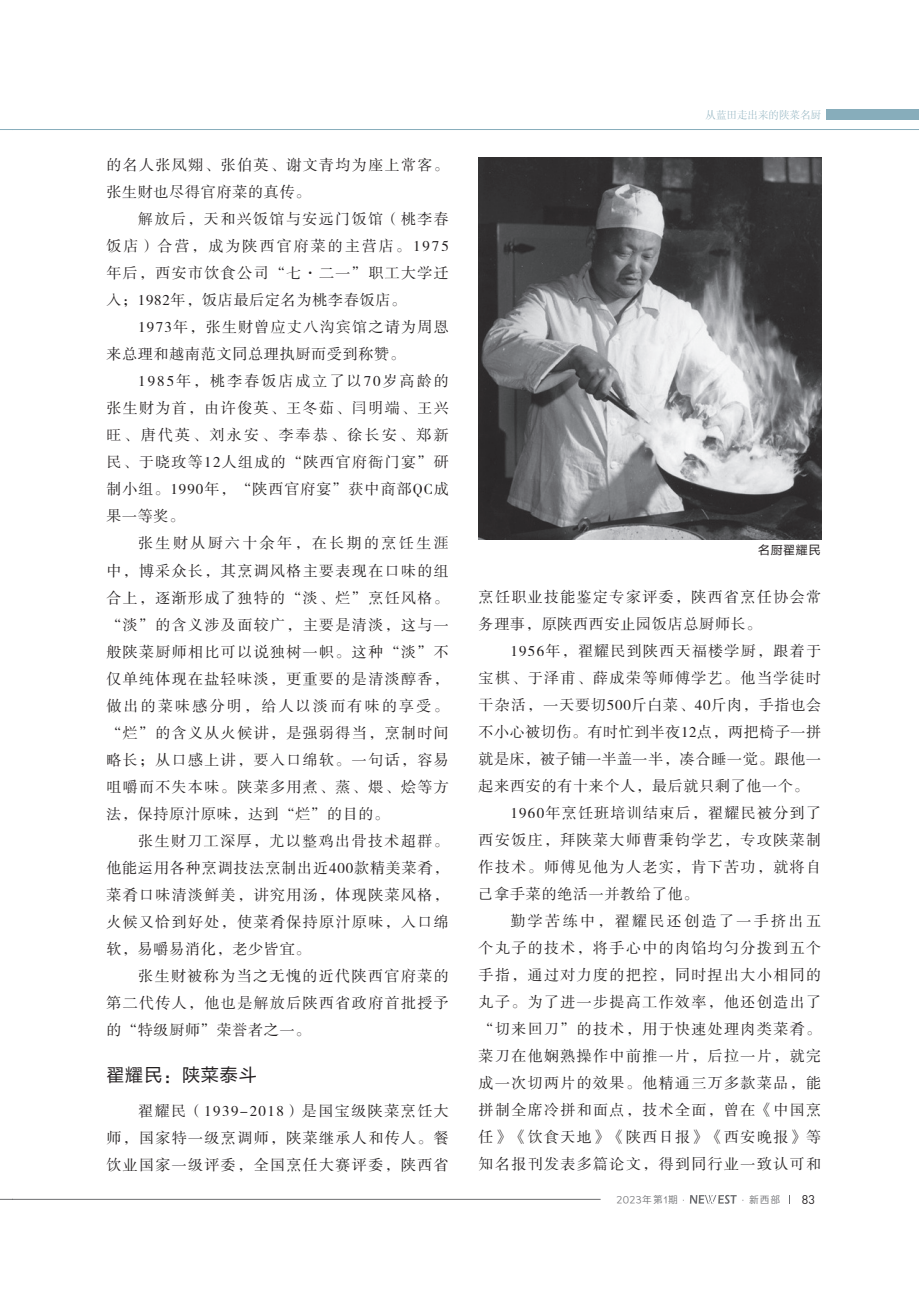
<style>
.page{position:relative;width:919px;height:1289px;background:#fff}
.page>*{position:absolute;margin:0;border:0;box-sizing:border-box;transform-origin:0 0}
.t1{font:18px "FZLTHK GBK1 0";letter-spacing:.05em;color:#231f20}
.t2{font:15px/27px "FZSSK GBK1 0";letter-spacing:.09em;color:#231f20;text-align:justify}
.t3{font:15px "FZSSK GBK1 0";letter-spacing:.05em;color:#231f20}
.t4{font:15px "FZSSK GBK1 0";letter-spacing:.055em;color:#231f20}
.t5{font:15px "FZSSK GBK1 0";letter-spacing:.04em;color:#231f20}
.t6{font:15px "FZSSK GBK1 0";letter-spacing:.025em;color:#231f20}
.t7{font:15px "FZSSK GBK1 0";letter-spacing:.16em;color:#231f20}
.t8{font:12.45px "DIN";color:#231f20}
.t9{font:12px "FZLTHK GBK1 0";letter-spacing:.05em;color:#231f20}
.t10{font:10.5px "ST Song";color:#87adbb}
.t11{font:9.75px "Loong Flash Sans GB Regular";letter-spacing:.1em;color:#6c6d70}
</style>
<div class="page">
<svg style="left:0;top:1199px;width:13px;height:1px"></svg>
<svg style="left:0;top:129px;width:13px;height:1px"></svg>
<hr style="left:13px;top:1199px;width:587px;height:1px;background:#6c6d70">
<svg style="left:689px;top:1195px;width:47px;height:8px"></svg>
<hr style="left:13px;top:129px;width:905px;height:1px;background:#87adbb">
<div style="left:826px;top:110px;width:92px;height:10px;background:#87adbb"></div>
<img style="left:478px;top:157px;width:343px;height:382px">
<p class="t2" style="left:106px;top:152px;width:344px">的名人张凤翙、张伯英、谢文青均为座上常客。张生财也尽得官府菜的真传。</p>
<p class="t2" style="left:106px;top:206px;width:344px;text-indent:32px">解放后，天和兴饭馆与安远门饭馆（桃李春饭店）合营，成为陕西官府菜的主营店。1975年后，西安市饮食公司“七·二一”职工大学迁入；1982年，饭店最后定名为桃李春饭店。</p>
<p class="t2" style="left:106px;top:314px;width:344px;text-indent:32px">1973年，张生财曾应丈八沟宾馆之请为周恩来总理和越南范文同总理执厨而受到称赞。</p>
<p class="t2" style="left:106px;top:368px;width:344px;text-indent:32px">1985年，桃李春饭店成立了以70岁高龄的张生财为首，由许俊英、王冬茹、闫明端、王兴旺、唐代英、刘永安、李奉恭、徐长安、郑新民、于晓玫等12人组成的“陕西官府衙门宴”研制小组。1990年，“陕西官府宴”获中商部QC成果一等奖。</p>
<p class="t2" style="left:106px;top:530px;width:344px;text-indent:32px">张生财从厨六十余年，在长期的烹饪生涯中，博采众长，其烹调风格主要表现在口味的组合上，逐渐形成了独特的“淡、烂”烹饪风格。“淡”的含义涉及面较广，主要是清淡，这与一般陕菜厨师相比可以说独树一帜。这种“淡”不仅单纯体现在盐轻味淡，更重要的是清淡醇香，做出的菜味感分明，给人以淡而有味的享受。“烂”的含义从火候讲，是强弱得当，烹制时间略长；从口感上讲，要入口绵软。一句话，容易咀嚼而不失本味。陕菜多用煮、蒸、煨、烩等方法，保持原汁原味，达到“烂”的目的。</p>
<p class="t2" style="left:106px;top:827px;width:344px;text-indent:32px">张生财刀工深厚，尤以整鸡出骨技术超群。他能运用各种烹调技法烹制出近400款精美菜肴，菜肴口味清淡鲜美，讲究用汤，体现陕菜风格，火候又恰到好处，使菜肴保持原汁原味，入口绵软，易嚼易消化，老少皆宜。</p>
<p class="t2" style="left:106px;top:962px;width:344px;text-indent:32px">张生财被称为当之无愧的近代陕西官府菜的第二代传人，他也是解放后陕西省政府首批授予的“特级厨师”荣誉者之一。</p>
<p class="t1" style="left:106px;top:1065px;width:152px">翟耀民：陕菜泰斗</p>
<p class="t2" style="left:106px;top:1098px;width:344px;text-indent:32px">翟耀民（1939-2018）是国宝级陕菜烹饪大师，国家特一级烹调师，陕菜继承人和传人。餐饮业国家一级评委，全国烹任大赛评委，陕西省</p>
<p class="t10" style="left:705px;top:108px;width:117px">从蓝田走出来的陕菜名厨</p>
<p class="t9" style="left:758px;top:543px;width:64px">名厨翟耀民</p>
<p class="t2" style="left:478px;top:583px;width:344px">烹饪职业技能鉴定专家评委，陕西省烹任协会常务理事，原陕西西安止园饭店总厨师长。</p>
<p class="t2" style="left:510px;top:637px;width:312px">1956年，翟耀民到陕西天福楼学厨，跟着于</p>
<p class="t2" style="left:478px;top:664px;width:344px">宝棋、于泽甫、薛成荣等师傅学艺。他当学徒时</p>
<p class="t4" style="left:478px;top:696px;width:344px">干杂活，一天要切500斤白菜、40斤肉，手指也会</p>
<p class="t5" style="left:478px;top:723px;width:344px">不小心被切伤。有时忙到半夜12点，两把椅子一拼</p>
<p class="t6" style="left:478px;top:750px;width:344px">就是床，被子铺一半盖一半，凑合睡一觉。跟他一</p>
<p class="t3" style="left:478px;top:777px;width:331px">起来西安的有十来个人，最后就只剩了他一个。</p>
<p class="t2" style="left:510px;top:799px;width:312px">1960年烹饪班培训结束后，翟耀民被分到了</p>
<p class="t2" style="left:478px;top:826px;width:344px">西安饭庄，拜陕菜大师曹秉钧学艺，专攻陕菜制</p>
<p class="t2" style="left:478px;top:853px;width:344px">作技术。师傅见他为人老实，肯下苦功，就将自</p>
<p class="t3" style="left:478px;top:885px;width:221px">己拿手菜的绝活一并教给了他。</p>
<p class="t7" style="left:510px;top:912px;width:312px">勤学苦练中，翟耀民还创造了一手挤出五</p>
<p class="t2" style="left:478px;top:934px;width:344px">个丸子的技术，将手心中的肉馅均匀分拨到五个</p>
<p class="t2" style="left:478px;top:961px;width:344px">手指，通过对力度的把控，同时捏出大小相同的</p>
<p class="t2" style="left:478px;top:988px;width:344px">丸子。为了进一步提高工作效率，他还创造出了</p>
<p class="t2" style="left:478px;top:1015px;width:344px">“切来回刀”的技术，用于快速处理肉类菜肴。</p>
<p class="t2" style="left:478px;top:1042px;width:344px">菜刀在他娴熟操作中前推一片，后拉一片，就完</p>
<p class="t2" style="left:478px;top:1069px;width:344px">成一次切两片的效果。他精通三万多款菜品，能</p>
<p class="t2" style="left:478px;top:1096px;width:344px">拼制全席冷拼和面点，技术全面，曾在《中国烹</p>
<p class="t2" style="left:478px;top:1123px;width:344px">任》《饮食天地》《陕西日报》《西安晚报》等</p>
<p class="t2" style="left:478px;top:1150px;width:344px">知名报刊发表多篇论文，得到同行业一致认可和</p>
<p class="t11" style="left:617px;top:1194px;width:165px">2023年第1期·　　　　 ·新西部</p>
<p class="t8" style="left:801px;top:1191px;width:15px">83</p>
</div>
